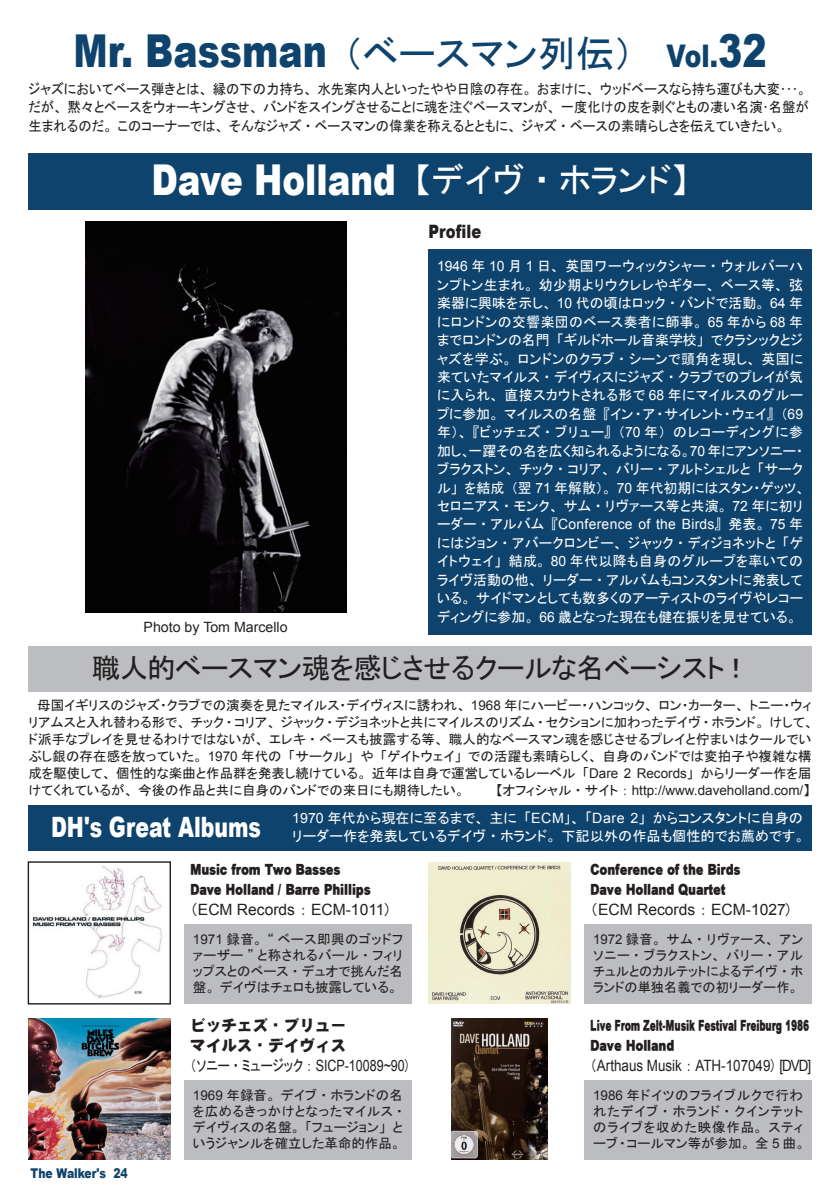
<style>
.page{position:relative;width:840px;height:1191px;background:#fff}
.page>*{position:absolute;margin:0;border:0;box-sizing:border-box;transform-origin:0 0}
.t1{font:900 45.4px "Arial";color:#0e436d;scale:.8 1}
.t2{font:900 42.6px "Arial";color:#fff;scale:.8 1}
.t3{font:28.4px "MSP Gothic";letter-spacing:-.02em;color:#231f20}
.t4{font:900 28px "Arial";color:#fff;scale:.73 1}
.t5{font:900 18.4px "Arial";color:#231f20;scale:.8 1}
.t6{font:15.6px/19.8px "DFP Gothic EB WINP RKSJ H";color:#231f20;scale:.8 1}
.t7{font:15.6px/19.8px "DFP Gothic EB WINP RKSJ H";color:#231f20;scale:.63 1}
.t8{font:15.6px "Arial";color:#231f20}
.t9{font:15.6px "Arial";color:#231f20;scale:.86 1}
.t10{font:15.6px "MSP Gothic";color:#231f20;scale:.8 1}
.t11{font:15.6px/19.8px "DFP Gothic EB WINP RKSJ H";color:#231f20}
.t12{font:14.2px/18.4px "MSP Gothic";letter-spacing:.005em;color:#fff}
.t13{font:14.2px/18.4px "MSP Gothic";color:#231f20;scale:.94 1}
.t14{font:14.2px "Arial";letter-spacing:.02em;color:#fff}
.t15{font:14.2px "Arial";color:#231f20}
.t16{font:13.4px/16.2px "MSP Gothic";color:#231f20;text-align:justify}
.t17{font:13.4px/16.2px "MSP Gothic";letter-spacing:.06em;color:#231f20}
.t18{font:900 13.4px "Arial";color:#0e436d;scale:.8 1}
.s1{font-family:"MSP Gothic";font-weight:400;font-size:38.2px}
.s2{font-family:"MS P Gothic";font-weight:400;font-size:38.2px}
.s3{font-family:"MS P Gothic";font-weight:400;font-size:34px}
.s4{font-size:31.2px}
.s5{font-family:"MSP Gothic";font-weight:400;font-size:34px}
.s6{font-family:"Arial"}
.s7{font-family:"MSP Gothic"}
</style>
<div class="page">
<div style="left:28px;top:153px;width:783px;height:57px;background:#0e436d"></div>
<div style="left:428px;top:249px;width:383px;height:386px;background:#0e436d"></div>
<div style="left:28px;top:646px;width:783px;height:46px;background:#bcbdc0"></div>
<div style="left:584px;top:924px;width:227px;height:79px;background:#bcbdc0"></div>
<div style="left:584px;top:1080px;width:227px;height:79px;background:#bcbdc0"></div>
<div style="left:184px;top:924px;width:227px;height:79px;background:#bcbdc0"></div>
<div style="left:184px;top:1080px;width:227px;height:79px;background:#bcbdc0"></div>
<div style="left:28px;top:805px;width:255px;height:45px;background:#0e436d"></div>
<div style="left:283px;top:805px;width:528px;height:45px;background:#0e436d"></div>
<img style="left:85px;top:221px;width:261px;height:391px">
<img style="left:428px;top:862px;width:142px;height:141px">
<img style="left:451px;top:1018px;width:96px;height:141px">
<img style="left:28px;top:1018px;width:142px;height:141px">
<img style="left:32px;top:866px;width:130px;height:132px">
<div style="left:28px;top:861px;width:143px;height:143px;border:1px solid #231f20"></div>
<h1 class="t1" style="left:73px;top:18px;width:867px">Mr. Bassman <span class="s1">（</span><span class="s2">ベースマン列伝）</span><span class="s3">　</span> <span class="s4">Vol.</span>32</h1>
<p class="t13" style="left:28px;top:79px;width:831px">ジャズにおいてベース弾きとは、縁の下の力持ち、水先案内人といったやや日陰の存在。おまけに、ウッドベースなら持ち運びも大変･･･。だが、黙々とベースをウォーキングさせ、バンドをスイングさせることに魂を注ぐベースマンが、一度化けの皮を剥ぐともの凄い名演･名盤が生まれるのだ。このコーナーでは、そんなジャズ・ベースマンの偉業を称えるとともに、ジャズ・ベースの素晴らしさを伝えていきたい。</p>
<h2 class="t2" style="left:151px;top:149px;width:672px">Dave Holland <span class="s5">【デイヴ・ホランド】</span></h2>
<p class="t5" style="left:428px;top:218px;width:67px">Profile</p>
<p class="t12" style="left:437px;top:257px;width:369px"><span class="s6">1946</span> 年 <span class="s6">10</span> 月 <span class="s6">1</span> 日、英国ワーウィックシャー・ウォルバーハンプトン生まれ。幼少期よりウクレレやギター、ベース等、弦楽器に興味を示し、 <span class="s6">10</span> 代の頃はロック・バンドで活動。 <span class="s6">64</span> 年にロンドンの交響楽団のベース奏者に師事。 <span class="s6">65</span> 年から <span class="s6">68</span> 年までロンドンの名門「ギルドホール音楽学校」でクラシックとジャズを学ぶ。ロンドンのクラブ・シーンで頭角を現し、英国に来ていたマイルス・デイヴィスにジャズ・クラブでのプレイが気に入られ、直接スカウトされる形で <span class="s6">68</span> 年にマイルスのグループに参加。マイルスの名盤『イン・ア・サイレント・ウェイ』（<span class="s6">69</span>年）、『ビッチェズ・ブリュー』（<span class="s6">70</span> 年）のレコーディングに参加し、一躍その名を広く知られるようになる。<span class="s6">70</span>年にアンソニー・ブラクストン、チック・コリア、バリー・アルトシェルと「サークル」を結成（翌 <span class="s6">71</span> 年解散）。 <span class="s6">70</span> 年代初期にはスタン・ゲッツ、セロニアス・モンク、サム・リヴァース等と共演。 <span class="s6">72</span> 年に初リ</p>
<p class="t14" style="left:437px;top:515px;width:367px"><span class="s7">ーダー・アルバム『</span>Conference of the Birds<span class="s7">』発表。</span> 75 <span class="s7">年</span></p>
<p class="t12" style="left:437px;top:533px;width:367px;text-align:justify">にはジョン・アバークロンビー、ジャック・ディジョネットと「ゲイトウェイ」結成。 <span class="s6">80</span> 年代以降も自身のグループを率いてのライヴ活動の他、リーダー・アルバムもコンスタントに発表している。サイドマンとしても数多くのアーティストのライヴやレコーディングに参加。 <span class="s6">66</span> 歳となった現在も健在振りを見せている。</p>
<h3 class="t3" style="left:92px;top:654px;width:659px">職人的ベースマン魂を感じさせるクールな名ベーシスト！</h3>
<p class="t16" style="left:28px;top:696px;width:786px;line-height:17px;text-align:left">　母国イギリスのジャズ・クラブでの演奏を見たマイルス・デイヴィスに誘われ、 <span class="s6">1968</span> 年にハービー・ハンコック、ロン・カーター、トニー・ウィリアムスと入れ替わる形で、チック・コリア、ジャック・デジョネットと共にマイルスのリズム・セクションに加わったデイヴ・ホランド。けして、ド派手なプレイを見せるわけではないが、エレキ・ベースも披露する等、職人的なベースマン魂を感じさせるプレイと佇まいはクールでいぶし銀の存在感を放っていた。 <span class="s6">1970</span> 年代の「サークル」や「ゲイトウェイ」での活躍も素晴らしく、自身のバンドでは変拍子や複雑な構成を駆使して、個性的な楽曲と作品群を発表し続けている。近年は自身で運営しているレーベル「<span class="s6">Dare 2 Records</span>」からリーダー作を届けてくれているが、今後の作品と共に自身のバンドでの来日にも期待したい。　　　【オフィシャル・サイト： <span class="s6">http://www.daveholland.com/</span>】</p>
<p class="t15" style="left:143px;top:617px;width:145px">Photo by Tom Marcello</p>
<h3 class="t4" style="left:51px;top:806px;width:289px">DH's Great Albums</h3>
<p class="t12" style="left:292px;top:808px;width:514px"><span class="s6">1970</span> 年代から現在に至るまで、主に「<span class="s6">ECM</span>」、「<span class="s6">Dare 2</span>」からコンスタントに自身のリーダー作を発表しているデイヴ・ホランド。下記以外の作品も個性的でお薦めです。</p>
<p class="t18" style="left:30px;top:1163px;width:123px">The Walker's 24</p>
<p class="t6" style="left:190px;top:860px;width:227px">Music from Two Basses<br>Dave Holland / Barre Phillips</p>
<p class="t8" style="left:190px;top:899px;width:202px"><span class="s7">（</span>ECM Records <span class="s7">：</span> ECM-1011<span class="s7">）</span></p>
<p class="t16" style="left:193px;top:930px;width:211px"><span class="s6">1971</span> 録音。 “ ベース即興のゴッドファーザー ” と称されるバール・フィリップスとのベース・デュオで挑んだ名盤。デイヴはチェロも披露している。</p>
<p class="t11" style="left:190px;top:1016px;width:157px">ビッチェズ・ブリューマイルス・デイヴィス</p>
<p class="t10" style="left:190px;top:1057px;width:276px">（ソニー・ミュージック： <span class="s6">SICP-10089~90</span>）</p>
<p class="t16" style="left:193px;top:1086px;width:211px"><span class="s6">1969</span> 年録音。デイブ・ホランドの名を広めるきっかけとなったマイルス・デイヴィスの名盤。「フュージョン」というジャンルを確立した革命的作品。</p>
<p class="t6" style="left:590px;top:860px;width:189px">Conference of the Birds<br>Dave Holland Quartet</p>
<p class="t8" style="left:590px;top:899px;width:203px"><span class="s7">（</span>ECM Records <span class="s7">：</span> ECM-1027<span class="s7">）</span></p>
<p class="t16" style="left:592px;top:930px;width:211px"><span class="s6">1972</span> 録音。サム・リヴァース、アンソニー・ブラクストン、バリー・アルチュルとのカルテットによるデイヴ・ホランドの単独名義での初リーダー作。</p>
<p class="t7" style="left:590px;top:1016px;width:348px">Live From Zelt-Musik Festival Freiburg 1986<br>Dave Holland</p>
<p class="t9" style="left:590px;top:1055px;width:258px"><span class="s7">（</span>Arthaus Musik <span class="s7">：</span> ATH-107049<span class="s7">）</span> [DVD]</p>
<p class="t17" style="left:592px;top:1086px;width:213px"><span class="s6">1986</span> 年ドイツのフライブルクで行われたデイブ・ホランド・クインテットのライブを収めた映像作品。スティーブ・コールマン等が参加。全 <span class="s6">5</span> 曲。</p>
</div>
